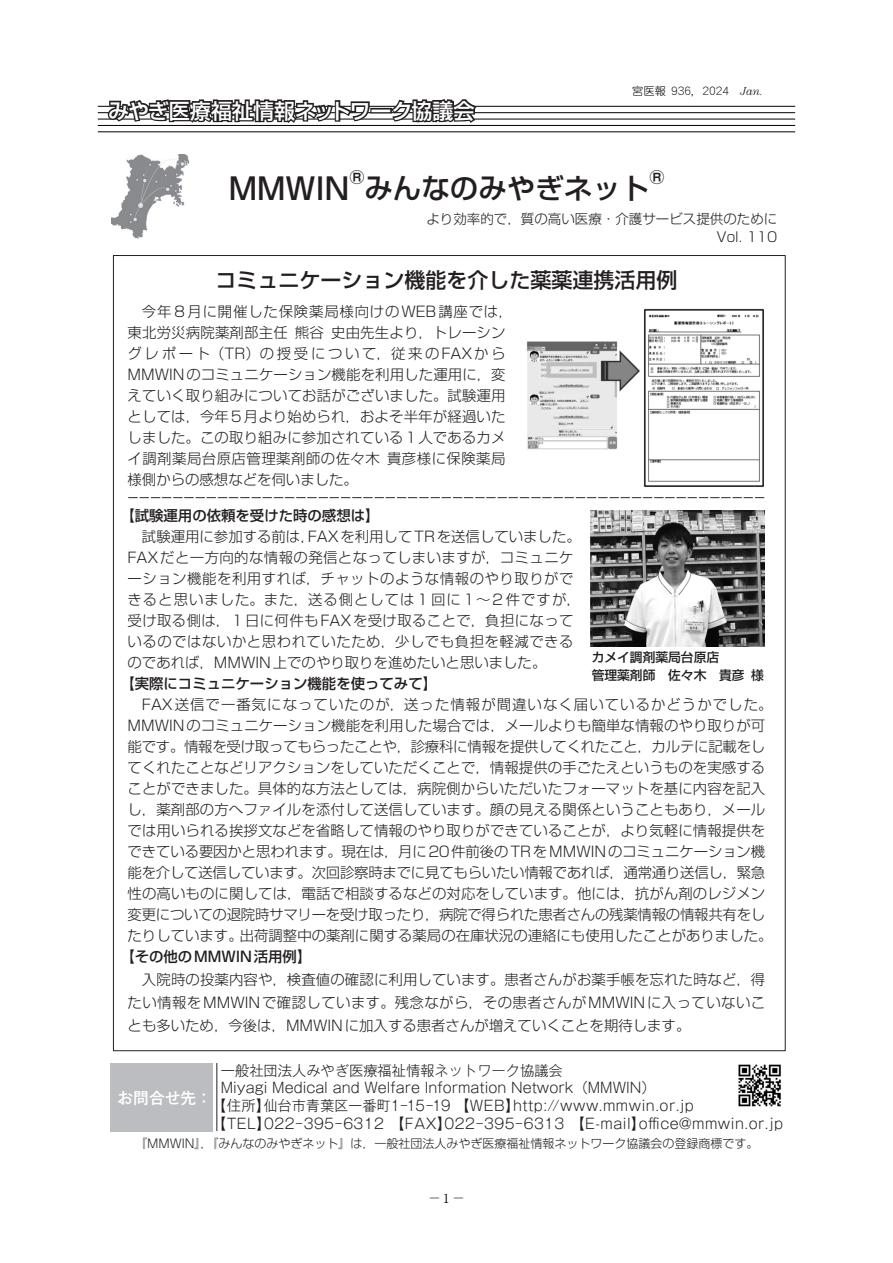
<style>
.page{position:relative;width:893px;height:1263px;background:#fff}
.page>*{position:absolute;margin:0;border:0;box-sizing:border-box;transform-origin:0 0}
.t1{font:28.5px "Shin Go Pr 6 N Medium 90 pv RKSJ H";color:#231f20}
.t2{font:21px "Shin Go Pr 6 N Medium 90 pv RKSJ H";color:#231f20}
.t3{font:15.75px "Gothic MB101 Pr 6 N Medium 90 pv RKSJ H";color:#fff}
.t4{font:14.4px/21px "Shin Go Pr 6 N Light 90 pv RKSJ H";letter-spacing:.005em;color:#231f20}
.t5{font:14.4px/21px "Shin Go Pr 6 N Light 90 pv RKSJ H";letter-spacing:.03em;color:#231f20}
.t6{font:14.4px "Shin Go Pr 6 N Medium 90 pv RKSJ H";color:#231f20}
.t7{font:14.25px "Gothic MB101 Pr 6 N Light 90 pv RKSJ H";letter-spacing:.035em;color:#231f20}
.t8{font:14.25px "Gothic MB101 Pr 6 N Light 90 pv RKSJ H";color:#231f20}
.t9{font:13.5px "Shin Go Pr 6 N Light 90 pv RKSJ H";color:#231f20}
.t10{font:300 13.5px "Ryumin";color:#000}
.t11{font:12.75px/18px "Shin Go Pr 6 N Medium 90 pv RKSJ H";color:#231f20}
.t12{font:12px "Shin Go Pr 6 N Light 90 pv RKSJ H";color:#231f20}
.t13{font:11.25px "Hira Kaku Pro N W3 90 pv RKSJ H";color:#030303}
.t14{font:300 11.25px "DFP Maru Gothic CID";color:#000}
.s1{font-family:"Century";font-style:italic}
.s2{font-size:30px}
.s3{font-family:"Century"}
</style>
<div class="page">
<hr style="left:98px;top:106px;width:697px;height:1px;background:#000">
<hr style="left:98px;top:112px;width:697px;height:1px;background:#000">
<hr style="left:98px;top:119px;width:697px;height:1px;background:#000">
<hr style="left:98px;top:125px;width:697px;height:1px;background:#000">
<hr style="left:98px;top:132px;width:697px;height:1px;background:#000">
<div style="left:111px;top:1063px;width:102px;height:68px;background:#bcbdc0"></div>
<hr style="left:217px;top:1063px;width:1px;height:68px;background:#231f20">
<img style="left:111px;top:154px;width:78px;height:84px">
<img style="left:738px;top:1064px;width:43px;height:43px">
<img style="left:527px;top:308px;width:237px;height:179px">
<img style="left:591px;top:510px;width:174px;height:136px">
<h2 class="t2" style="left:108px;top:94px;width:368px">みやぎ医療福祉情報ネットワーク協議会</h2>
<p class="t14" style="left:632px;top:85px;width:133px">宮医報 936，2024 <span class="s1">Jan.</span></p>
<h1 class="t1" style="left:229px;top:165px;width:452px"><span class="s2">MMWIN®</span>みんなのみやぎネット<span class="s2">®</span></h1>
<p class="t9" style="left:426px;top:208px;width:352px">より効率的で，質の高い医療・介護サービス提供のために</p>
<p class="t9" style="left:716px;top:226px;width:62px">Vol. 110</p>
<h2 class="t2" style="left:215px;top:263px;width:463px">コミュニケーション機能を介した薬薬連携活用例</h2>
<p class="t4" style="left:128px;top:300px;width:387px;text-indent:14px">今年８月に開催した保険薬局様向けのWEB講座では，東北労災病院薬剤部主任熊谷史由先生より，トレーシングレポート（TR）の授受について，従来のFAXから<br>MMWINのコミュニケーション機能を利用した運用に，変えていく取り組みについてお話がございました。試験運用としては，今年５月より始められ，およそ半年が経過いたしました。この取り組みに参加されている１人であるカメイ調剤薬局台原店管理薬剤師の佐々木貴彦様に保険薬局様側からの感想などを伺いました。</p>
<p class="t13" style="left:128px;top:488px;width:639px">ーーーーーーーーーーーーーーーーーーーーーーーーーーーーーーーーーーーーーーーーーーーーーーーーーーーーーーーーー</p>
<p class="t6" style="left:120px;top:504px;width:261px">【試験運用の依頼を受けた時の感想は】</p>
<p class="t5" style="left:128px;top:525px;width:455px;text-indent:14px">試験運用に参加する前は，FAXを利用してTRを送信していました。FAXだと一方向的な情報の発信となってしまいますが，コミュニケーション機能を利用すれば，チャットのような情報のやり取りができると思いました。また，送る側としては１回に１～２件ですが，受け取る側は，１日に何件もFAXを受け取ることで，負担になっているのではないかと思われていたため，少しでも負担を軽減できるのであれば，MMWIN上でのやり取りを進めたいと思いました。</p>
<p class="t6" style="left:120px;top:672px;width:318px">【実際にコミュニケーション機能を使ってみて】</p>
<p class="t4" style="left:128px;top:693px;width:646px;text-indent:14px">FAX送信で一番気になっていたのが，送った情報が間違いなく届いているかどうかでした。MMWINのコミュニケーション機能を利用した場合では，メールよりも簡単な情報のやり取りが可能です。情報を受け取ってもらったことや，診療科に情報を提供してくれたこと，カルテに記載をしてくれたことなどリアクションをしていただくことで，情報提供の手ごたえというものを実感することができました。具体的な方法としては，病院側からいただいたフォーマットを基に内容を記入し，薬剤部の方へファイルを添付して送信しています。顔の見える関係ということもあり，メールでは用いられる挨拶文などを省略して情報のやり取りができていることが，より気軽に情報提供をできている要因かと思われます。現在は，月に20件前後のTRをMMWINのコミュニケーション機能を介して送信しています。次回診察時までに見てもらいたい情報であれば，通常通り送信し，緊急性の高いものに関しては，電話で相談するなどの対応をしています。他には，抗がん剤のレジメン変更についての退院時サマリーを受け取ったり，病院で得られた患者さんの残薬情報の情報共有をしたりしています。出荷調整中の薬剤に関する薬局の在庫状況の連絡にも使用したことがありました。</p>
<p class="t6" style="left:120px;top:945px;width:193px">【その他のMMWIN活用例】</p>
<p class="t4" style="left:128px;top:967px;width:639px;line-height:23px;text-align:justify;text-indent:14px">入院時の投薬内容や，検査値の確認に利用しています。患者さんがお薬手帳を忘れた時など，得たい情報をMMWINで確認しています。残念ながら，その患者さんがMMWINに入っていないことも多いため，今後は，MMWINに加入する患者さんが増えていくことを期待します。</p>
<p class="t11" style="left:592px;top:648px;width:174px">カメイ調剤薬局台原店　<br>管理薬剤師　佐々木　貴彦　様</p>
<p class="t8" style="left:221px;top:1059px;width:343px">一般社団法人みやぎ医療福祉情報ネットワーク協議会</p>
<p class="t8" style="left:221px;top:1076px;width:436px">Miyagi Medical and Welfare Information Network（MMWIN）</p>
<p class="t7" style="left:212px;top:1094px;width:483px">【住所】仙台市青葉区一番町１－15－19 【WEB】http://www.mmwin.or.jp</p>
<p class="t7" style="left:212px;top:1112px;width:573px">【TEL】022－395－6312 【FAX】022－395－6313 【E-mail】office@mmwin.or.jp</p>
<p class="t3" style="left:118px;top:1084px;width:96px">お問合せ先：</p>
<p class="t12" style="left:135px;top:1133px;width:625px">『MMWIN』，『みんなのみやぎネット』は，一般社団法人みやぎ医療福祉情報ネットワーク協議会の登録商標です。</p>
<p class="t10" style="left:428px;top:1191px;width:39px">−<span class="s3">1</span>−</p>
</div>
